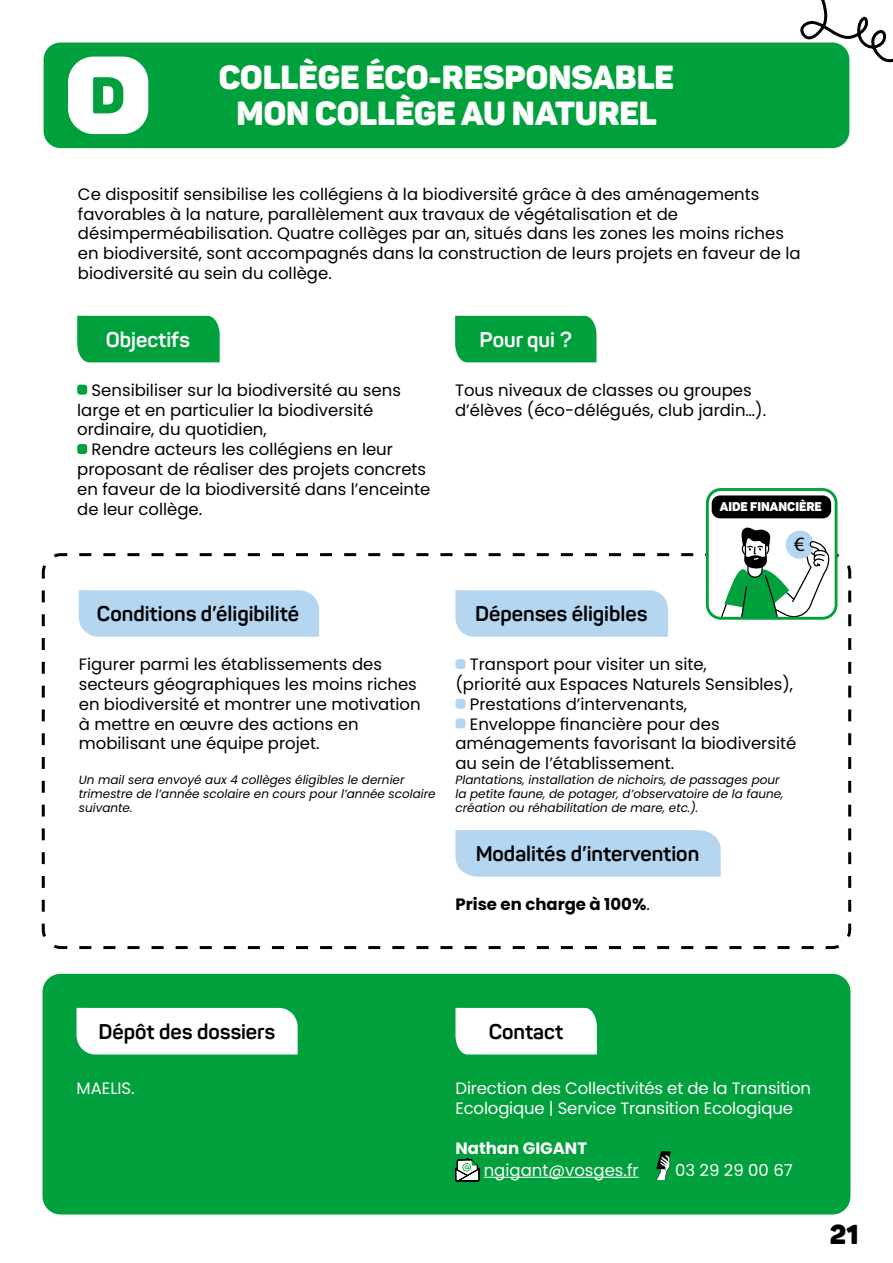
<style>
.page{position:relative;width:893px;height:1263px;background:#fff}
.page>*{position:absolute;margin:0;border:0;box-sizing:border-box;transform-origin:0 0}
.t1{font:51px "Panton Black Caps";color:#00a13c}
.t2{font:33px "Panton Black Caps";color:#fff}
.t3{font:900 27px "Panton";color:#000}
.t4{font:700 21px "Panton";color:#000}
.t5{font:700 21px "Panton";color:#fff}
.t6{font:20.4px "Myriad Pro";color:#000}
.t7{font:16.5px/19.8px "Poppins";color:#000}
.t8{font:16.5px/19.8px "Poppins";letter-spacing:-.01em;color:#fff}
.t9{font:700 16.5px "Poppins";color:#000}
.t10{font:700 16.5px "Poppins";color:#fff}
.t11{font:12.45px "Panton Black Caps";color:#fff}
.t12{font:italic 12px/14.4px "Poppins";color:#000}
.s1{font-weight:400}
</style>
<div class="page">
<svg style="left:798px;top:0;width:95px;height:65px"></svg>
<div style="left:44px;top:43px;width:805px;height:105px;background:#00a13c;border-radius:17px"></div>
<div style="left:68px;top:57px;width:80px;height:77px;background:#fff;border-radius:26px"></div>
<svg style="left:41px;top:552px;width:811px;height:398px"></svg>
<div style="left:707px;top:489px;width:129px;height:129px;background:#fff;border-radius:14px"></div>
<svg style="left:73px;top:526px;width:757px;height:111px"></svg>
<div style="left:706px;top:488px;width:131px;height:132px;border:3px solid #00a13c;border-radius:14px"></div>
<div style="left:712px;top:495px;width:119px;height:23px;background:#000;border-radius:8px"></div>
<div style="left:43px;top:974px;width:807px;height:240px;background:#00a13c;border-radius:18px"></div>
<div style="left:77px;top:1008px;width:221px;height:46px;background:#fff"></div>
<hr style="left:484px;top:1177px;width:155px;height:1px;background:#fff">
<div style="left:455px;top:1008px;width:142px;height:46px;background:#fff"></div>
<svg style="left:455px;top:1158px;width:24px;height:57px"></svg>
<svg style="left:656px;top:1151px;width:15px;height:29px"></svg>
<div style="left:77px;top:316px;width:143px;height:46px;background:#00a13c"></div>
<div style="left:77px;top:385px;width:10px;height:10px;background:#00a13c;border-radius:3px"></div>
<div style="left:77px;top:444px;width:10px;height:10px;background:#00a13c;border-radius:3px"></div>
<div style="left:455px;top:316px;width:141px;height:46px;background:#00a13c"></div>
<h1 class="t1" style="left:91px;top:63px;width:36px">D</h1>
<h2 class="t2" style="left:219px;top:56px;width:457px">COLLÈGE ÉCO-RESPONSABLE</h2>
<h2 class="t2" style="left:237px;top:92px;width:422px">MON COLLÈGE AU NATUREL</h2>
<p class="t7" style="left:78px;top:184px;width:724px">Ce dispositif sensibilise les collégiens à la biodiversité grâce à des aménagements favorables à la nature, parallèlement aux travaux de végétalisation et de désimperméabilisation. Quatre collèges par an, situés dans les zones les moins riches en biodiversité, sont accompagnés dans la construction de leurs projets en faveur de la biodiversité au sein du collège.</p>
<p class="t5" style="left:106px;top:326px;width:85px">Objectifs</p>
<p class="t7" style="left:77px;top:380px;width:325px;text-indent:14px">Sensibiliser sur la biodiversité au sens large et en particulier la biodiversité ordinaire, du quotidien,</p>
<p class="t7" style="left:77px;top:439px;width:355px;text-indent:14px">Rendre acteurs les collégiens en leur proposant de réaliser des projets concrets en faveur de la biodiversité dans l’enceinte de leur collège.</p>
<p class="t5" style="left:480px;top:326px;width:94px">Pour qui ?</p>
<p class="t7" style="left:455px;top:380px;width:312px">Tous niveaux de classes ou groupes d’élèves (éco-délégués, club jardin…).</p>
<p class="t11" style="left:720px;top:499px;width:104px">AIDE FINANCIÈRE</p>
<p class="t6" style="left:794px;top:532px;width:12px">€</p>
<p class="t4" style="left:97px;top:600px;width:204px">Conditions d’éligibilité</p>
<p class="t7" style="left:79px;top:654px;width:343px">Figurer parmi les établissements des secteurs géographiques les moins riches en biodiversité et montrer une motivation à mettre en œuvre des actions en mobilisant une équipe projet.</p>
<p class="t12" style="left:79px;top:772px;width:358px">Un mail sera envoyé aux 4 collèges éligibles le dernier trimestre de l’année scolaire en cours pour l’année scolaire suivante.</p>
<p class="t4" style="left:475px;top:600px;width:174px">Dépenses éligibles</p>
<p class="t7" style="left:470px;top:654px;width:239px">Transport pour visiter un site,</p>
<p class="t7" style="left:455px;top:674px;width:339px">(priorité aux Espaces Naturels Sensibles),</p>
<p class="t7" style="left:470px;top:694px;width:219px">Prestations d’intervenants,</p>
<p class="t7" style="left:470px;top:714px;width:251px">Enveloppe financière pour des</p>
<p class="t7" style="left:455px;top:734px;width:342px">aménagements favorisant la biodiversité</p>
<p class="t7" style="left:455px;top:753px;width:220px">au sein de l’établissement.</p>
<p class="t12" style="left:455px;top:772px;width:330px">Plantations, installation de nichoirs, de passages pour la petite faune, de potager, d’observatoire de la faune, création ou réhabilitation de mare, etc.).</p>
<p class="t4" style="left:476px;top:840px;width:225px">Modalités d’intervention</p>
<p class="t9" style="left:455px;top:895px;width:196px">Prise en charge à 100%<span class="s1">.</span></p>
<p class="t4" style="left:99px;top:1018px;width:178px">Dépôt des dossiers</p>
<p class="t8" style="left:77px;top:1078px;width:60px">MAELIS.</p>
<p class="t4" style="left:489px;top:1018px;width:76px">Contact</p>
<p class="t8" style="left:455px;top:1078px;width:357px">Direction des Collectivités et de la Transition<br>Ecologique | Service Transition Ecologique</p>
<p class="t10" style="left:455px;top:1138px;width:133px">Nathan GIGANT</p>
<p class="t8" style="left:484px;top:1160px;width:156px">ngigant@vosges.fr</p>
<p class="t8" style="left:675px;top:1160px;width:119px">03 29 29 00 67</p>
<h3 class="t3" style="left:830px;top:1217px;width:30px">21</h3>
</div>
